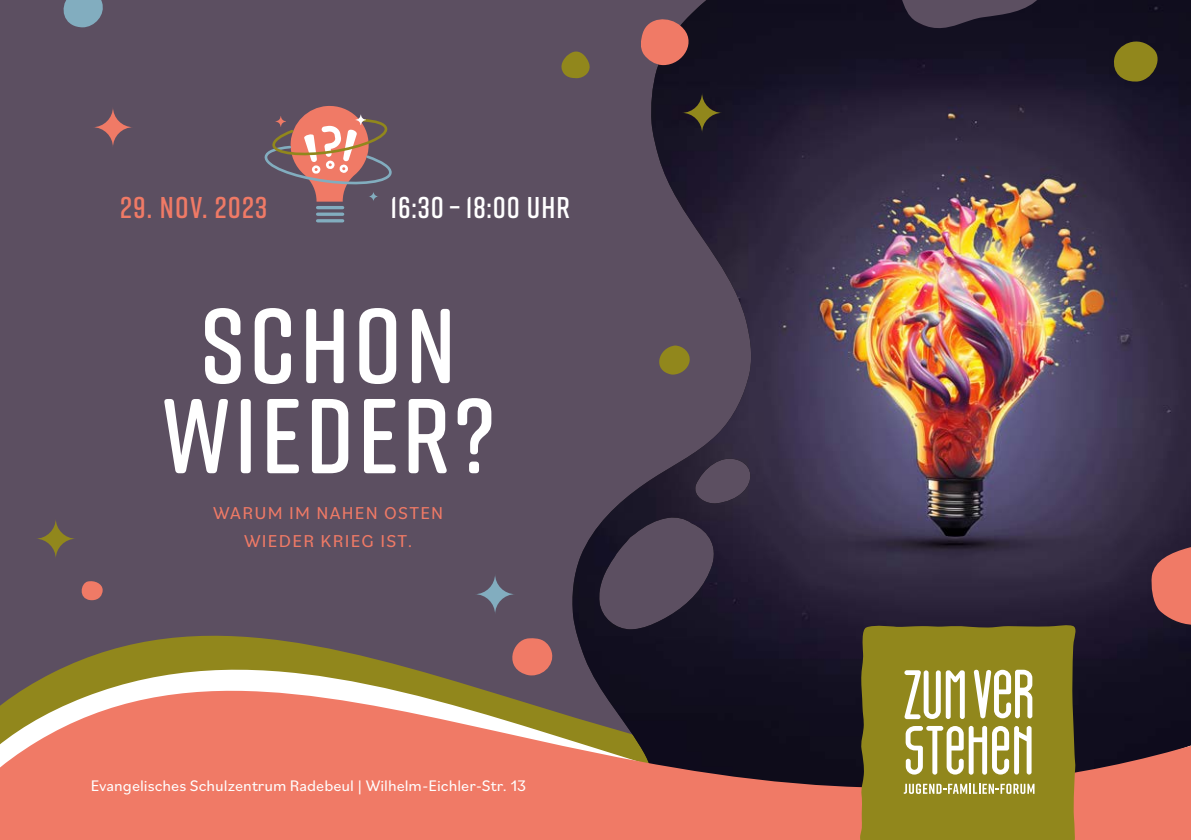
<style>
.page{position:relative;width:1191px;height:840px;background:#fff}
.page>*{position:absolute;margin:0;border:0;box-sizing:border-box;transform-origin:0 0}
.t1{font:600 106px/90px "Rift Soft";letter-spacing:.04em;color:#fff;text-align:center}
.t2{font:600 30px "Rift";letter-spacing:.03em;color:#fff}
.t3{font:600 30px "Rift";letter-spacing:.04em;color:#f07a66}
.t4{font:18px/28px "Bilo";letter-spacing:.07em;color:#f07a66;text-align:center}
.t5{font:16px "Bilo";color:#fff}
</style>
<div class="page">
<div style="left:0;top:0;width:1155px;height:839px;background:#5c4f61"></div>
<img style="left:575px;top:0;width:616px;height:568px">
<svg style="left:0;top:568px;width:1191px;height:271px"></svg>
<svg style="left:897px;top:0;width:150px;height:29px"></svg>
<svg style="left:502px;top:637px;width:56px;height:38px"></svg>
<svg style="left:561px;top:50px;width:31px;height:28px"></svg>
<svg style="left:1111px;top:33px;width:53px;height:49px;background:#554e1e"></svg>
<svg style="left:63px;top:0;width:40px;height:27px"></svg>
<svg style="left:652px;top:345px;width:39px;height:29px"></svg>
<svg style="left:1150px;top:545px;width:41px;height:79px;background:#b96058"></svg>
<svg style="left:639px;top:16px;width:59px;height:49px"></svg>
<svg style="left:78px;top:579px;width:25px;height:21px"></svg>
<svg style="left:475px;top:573px;width:40px;height:41px"></svg>
<svg style="left:93px;top:107px;width:40px;height:40px"></svg>
<svg style="left:681px;top:92px;width:41px;height:41px"></svg>
<svg style="left:35px;top:518px;width:41px;height:40px"></svg>
<svg style="left:860px;top:623px;width:218px;height:216px;background:#8c811e"></svg>
<svg style="left:903px;top:783px;width:131px;height:10px"></svg>
<svg style="left:973px;top:669px;width:59px;height:49px;background:#c7c28c"></svg>
<svg style="left:904px;top:670px;width:60px;height:48px;background:#c2bc82"></svg>
<svg style="left:905px;top:725px;width:126px;height:49px;background:#c0ba7d"></svg>
<hr style="left:317px;top:206px;width:26px;height:3px;background:#82adbf">
<svg style="left:317px;top:212px;width:26px;height:4px"></svg>
<hr style="left:317px;top:219px;width:26px;height:3px;background:#82adbf">
<svg style="left:264px;top:106px;width:127px;height:95px"></svg>
<svg style="left:276px;top:116px;width:10px;height:10px"></svg>
<svg style="left:368px;top:191px;width:10px;height:10px"></svg>
<svg style="left:356px;top:115px;width:10px;height:10px"></svg>
<h2 class="t3" style="left:120px;top:186px;width:149px">29. NOV. 2023</h2>
<h2 class="t2" style="left:390px;top:186px;width:181px">16:30 – 18:00 UHR</h2>
<h1 class="t1" style="left:162px;top:298px;width:334px">SCHON<br>WIEDER?</h1>
<p class="t4" style="left:213px;top:498px;width:232px">WARUM IM NAHEN OSTEN<br>WIEDER KRIEG IST.</p>
<p class="t5" style="left:91px;top:773px;width:437px">Evangelisches Schulzentrum Radebeul | Wilhelm-Eichler-Str. 13</p>
</div>
